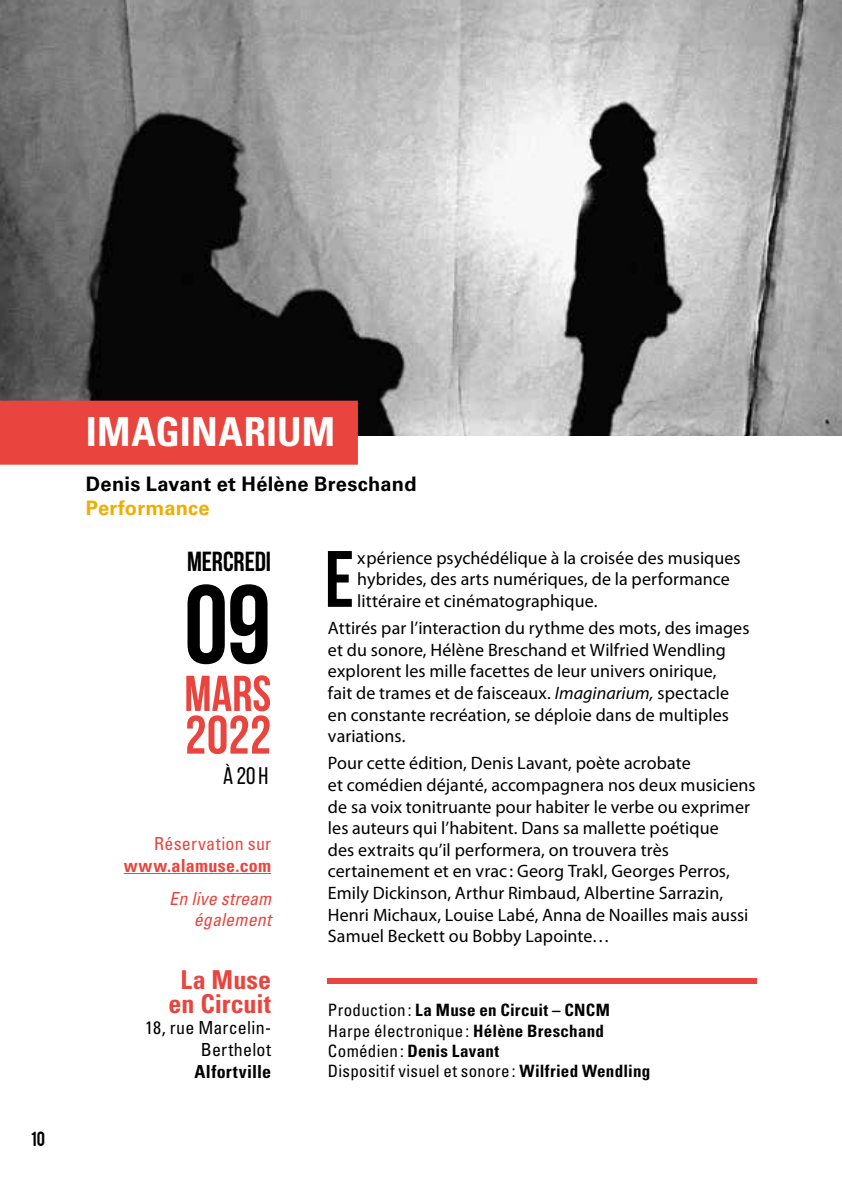
<style>
.page{position:relative;width:842px;height:1191px;background:#fff}
.page>*{position:absolute;margin:0;border:0;box-sizing:border-box;transform-origin:0 0}
.t1{font:700 111.6px "Bebas Neue";color:#000}
.t2{font:700 79.8px "Bebas Neue";color:#000}
.t3{font:700 54px "Bebas Neue";color:#e9453e}
.t4{font:700 50.2px "Bebas Neue";color:#e9453e}
.t5{font:700 condensed 40px "Univers LT Std";letter-spacing:.005em;color:#fff}
.t6{font:700 27.6px "Bebas Neue";letter-spacing:-.005em;color:#000}
.t7{font:700 condensed 26px/24px "Univers LT Std";letter-spacing:.005em;color:#e9453e;text-align:center}
.t8{font:24px "Bebas Neue";color:#000}
.t9{font:700 20px "Univers LT Std";letter-spacing:.015em;color:#000}
.t10{font:700 20px "Univers LT Std";letter-spacing:.01em;color:#f0ad00}
.t11{font:18px/21.6px "Myriad Pro";letter-spacing:.005em;color:#000}
.t12{font:condensed 18px/21.6px "Univers LT Std";letter-spacing:.015em;color:#000;text-align:right}
.t13{font:italic condensed 18px/21.6px "Univers LT Std";letter-spacing:.01em;color:#e9453e;text-align:right}
.t14{font:700 condensed 18px "Univers LT Std";letter-spacing:.02em;color:#e9453e}
.t15{font:condensed 18px "Univers LT Std";letter-spacing:.015em;color:#e9453e}
.t16{font:700 condensed 18px "Univers LT Std";letter-spacing:.02em;color:#000}
.t17{font:condensed 17px/20.4px "Univers LT Std";letter-spacing:.015em;color:#000}
.t18{font:16px "Bebas";color:#000}
.s1{font-style:italic}
.s2{font-weight:700}
</style>
<div class="page">
<img style="left:0;top:0;width:842px;height:435px">
<div style="left:328px;top:978px;width:429px;height:5px;background:#e9453e"></div>
<hr style="left:124px;top:873px;width:147px;height:1px;background:#e9453e">
<div style="left:0;top:401px;width:358px;height:64px;background:#e9453e"></div>
<p class="t18" style="left:31px;top:1126px;width:16px">10</p>
<h3 class="t5" style="left:86px;top:407px;width:251px">IMAGINARIUM</h3>
<p class="t9" style="left:86px;top:472px;width:332px">Denis Lavant et Hélène Breschand</p>
<p class="t10" style="left:86px;top:496px;width:125px">Performance</p>
<h3 class="t6" style="left:187px;top:546px;width:86px">MERCREDI</h3>
<h1 class="t1" style="left:184px;top:563px;width:89px">09</h1>
<h3 class="t4" style="left:184px;top:666px;width:88px">MARS</h3>
<h3 class="t3" style="left:185px;top:705px;width:88px">2022</h3>
<h3 class="t8" style="left:223px;top:762px;width:47px">à 20h</h3>
<p class="t15" style="left:154px;top:832px;width:119px">Réservation sur</p>
<p class="t14" style="left:124px;top:854px;width:149px">www.alamuse.com</p>
<p class="t13" style="left:169px;top:887px;width:103px">En live stream également</p>
<h3 class="t7" style="left:169px;top:967px;width:104px">La Muse en Circuit</h3>
<p class="t12" style="left:145px;top:1017px;width:127px">18, rue Marcelin-<br>Berthelot</p>
<p class="t16" style="left:195px;top:1060px;width:78px">Alfortville</p>
<h2 class="t2" style="left:325px;top:535px;width:31px">E</h2>
<p class="t11" style="left:357px;top:546px;width:385px">xpérience psychédélique à la croisée des musiques hybrides, des arts numériques, de la performance littéraire et cinématographique.</p>
<p class="t11" style="left:328px;top:617px;width:423px">Attirés par l’interaction du rythme des mots, des images et du sonore, Hélène Breschand et Wilfried Wendling explorent les mille facettes de leur univers onirique,<br>fait de trames et de faisceaux. <span class="s1">Imaginarium,</span> spectacle en constante recréation, se déploie dans de multiples variations.</p>
<p class="t11" style="left:328px;top:752px;width:429px">Pour cette édition, Denis Lavant, poète acrobate<br>et comédien déjanté, accompagnera nos deux musiciens de sa voix tonitruante pour habiter le verbe ou exprimer les auteurs qui l’habitent. Dans sa mallette poétique<br>des extraits qu’il performera, on trouvera très certainement et en vrac : Georg Trakl, Georges Perros, Emily Dickinson, Arthur Rimbaud, Albertine Sarrazin, Henri Michaux, Louise Labé, Anna de Noailles mais aussi Samuel Beckett ou Bobby Lapointe…</p>
<p class="t17" style="left:328px;top:999px;width:324px">Production: <span class="s2">La Muse en Circuit – CNCM </span>Harpe électronique: <span class="s2">Hélène Breschand </span>Comédien: <span class="s2">Denis Lavant<br></span>Dispositif visuel et sonore: <span class="s2">Wilfried Wendling</span></p>
</div>
